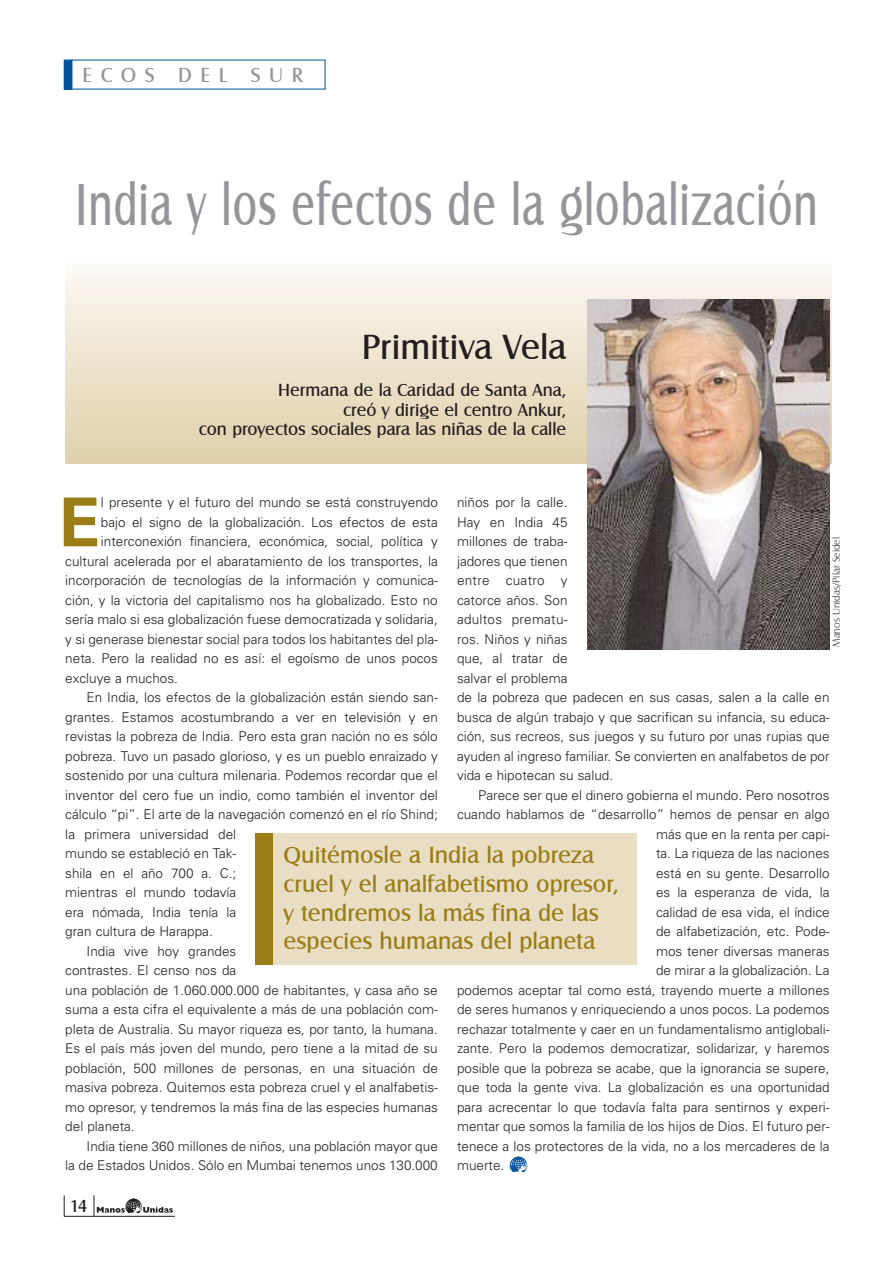
<style>
.page{position:relative;width:893px;height:1263px;background:#fff}
.page>*{position:absolute;margin:0;border:0;box-sizing:border-box;transform-origin:0 0}
.t1{font:700 67.5px "Univers";color:#9a7d16}
.t2{font:60.9px "Castle T";letter-spacing:.025em;color:#939598;scale:.71 1}
.t3{font:36px "Castle T";color:#231f20}
.t4{font:24px/28.8px "Castle T";color:#9a7d16}
.t5{font:21px "Castle T";letter-spacing:.405em;color:#939598}
.t6{font:18px/19.5px "Castle T";color:#231f20;text-align:right}
.t7{font:300 13.5px/19.5px "Univers";color:#231f20}
.t8{font:10.5px "Castle T Ligh";color:#231f20}
</style>
<div class="page">
<div style="left:65px;top:260px;width:766px;height:203px;background:linear-gradient(to bottom,#fcf9f5,#e0d0aa)"></div>
<img style="left:587px;top:299px;width:242px;height:350px">
<div style="left:64px;top:60px;width:8px;height:29px;background:#00529b"></div>
<div style="left:256px;top:833px;width:380px;height:132px;background:#e9dec3"></div>
<div style="left:255px;top:833px;width:17px;height:132px;background:#9a7d16"></div>
<svg style="left:64px;top:1195px;width:1px;height:21px"></svg>
<hr style="left:64px;top:1216px;width:111px;height:1px;background:#231f20">
<svg style="left:94px;top:1195px;width:79px;height:21px"></svg>
<svg style="left:509px;top:1157px;width:18px;height:15px"></svg>
<h3 class="t5" style="left:82px;top:61px;width:222px">ECOS DEL SUR</h3>
<h2 class="t2" style="left:75px;top:164px;width:1047px">India y los efectos de la globalización</h2>
<h3 class="t3" style="left:361px;top:323px;width:206px">Primitiva Vela</h3>
<h3 class="t6" style="left:199px;top:379px;width:369px">Hermana de la Caridad de Santa Ana,<br>creó y dirige el centro Ankur,<br>con proyectos sociales para las niñas de la calle</h3>
<h1 class="t1" style="left:60px;top:498px;width:43px">E</h1>
<p class="t7" style="left:101px;top:494px;width:338px">l presente y el futuro del mundo se está construyendo</p>
<p class="t7" style="left:457px;top:494px;width:374px">niños por la calle.<br>Hay en India 45<br>millones de traba-<br>jadores que tienen<br>entre cuatro y<br>catorce años. Son<br>adultos prematu-<br>ros. Niños y niñas<br>que, al tratar de<br>salvar el problema<br>de la pobreza que padecen en sus casas, salen a la calle en busca de algún trabajo y que sacrifican su infancia, su educa&shy;ción, sus recreos, sus juegos y su futuro por unas rupias que ayuden al ingreso familiar. Se convierten en analfabetos de por vida e hipotecan su salud.</p>
<p class="t7" style="left:478px;top:786px;width:353px">Parece ser que el dinero gobierna el mundo. Pero nosotros</p>
<p class="t7" style="left:457px;top:806px;width:374px">cuando hablamos de “desarrollo” hemos de pensar en algo</p>
<p class="t7" style="left:656px;top:825px;width:175px">más que en la renta per capi-</p>
<p class="t7" style="left:656px;top:845px;width:175px">ta. La riqueza de las naciones</p>
<p class="t7" style="left:656px;top:864px;width:175px">está en su gente. Desarrollo</p>
<p class="t7" style="left:656px;top:884px;width:175px">es la esperanza de vida, la</p>
<p class="t7" style="left:656px;top:903px;width:175px">calidad de esa vida, el índice</p>
<p class="t7" style="left:656px;top:923px;width:175px">de alfabetización, etc. Pode-</p>
<p class="t7" style="left:656px;top:942px;width:175px">mos tener diversas maneras</p>
<p class="t7" style="left:656px;top:962px;width:175px">de mirar a la globalización. La</p>
<p class="t7" style="left:457px;top:981px;width:374px">podemos aceptar tal como está, trayendo muerte a millones</p>
<p class="t7" style="left:457px;top:1001px;width:374px">de seres humanos y enriqueciendo a unos pocos. La podemos</p>
<p class="t7" style="left:457px;top:1020px;width:374px">rechazar totalmente y caer en un fundamentalismo antiglobali-</p>
<p class="t7" style="left:457px;top:1040px;width:374px">zante. Pero la podemos democratizar, solidarizar, y haremos</p>
<p class="t7" style="left:457px;top:1059px;width:374px">posible que la pobreza se acabe, que la ignorancia se supere,</p>
<p class="t7" style="left:457px;top:1079px;width:374px">que toda la gente viva. La globalización es una oportunidad</p>
<p class="t7" style="left:457px;top:1098px;width:374px">para acrecentar lo que todavía falta para sentirnos y experi-</p>
<p class="t7" style="left:457px;top:1118px;width:374px">mentar que somos la familia de los hijos de Dios. El futuro per-</p>
<p class="t7" style="left:457px;top:1137px;width:374px">tenece a los protectores de la vida, no a los mercaderes de la</p>
<p class="t7" style="left:457px;top:1157px;width:49px">muerte.</p>
<p class="t7" style="left:101px;top:514px;width:338px">bajo el signo de la globalización. Los efectos de esta</p>
<p class="t7" style="left:101px;top:533px;width:338px">interconexión financiera, económica, social, política y</p>
<p class="t7" style="left:65px;top:553px;width:374px">cultural acelerada por el abaratamiento de los transportes, la</p>
<p class="t7" style="left:65px;top:572px;width:374px">incorporación de tecnologías de la información y comunica-</p>
<p class="t7" style="left:65px;top:592px;width:374px">ción, y la victoria del capitalismo nos ha globalizado. Esto no</p>
<p class="t7" style="left:65px;top:611px;width:374px">sería malo si esa globalización fuese democratizada y solidaria,</p>
<p class="t7" style="left:65px;top:631px;width:374px">y si generase bienestar social para todos los habitantes del pla-</p>
<p class="t7" style="left:65px;top:650px;width:374px">neta. Pero la realidad no es así: el egoísmo de unos pocos</p>
<p class="t7" style="left:65px;top:670px;width:114px">excluye a muchos.</p>
<p class="t7" style="left:87px;top:689px;width:353px">En India, los efectos de la globalización están siendo san-</p>
<p class="t7" style="left:65px;top:709px;width:374px">grantes. Estamos acostumbrando a ver en televisión y en</p>
<p class="t7" style="left:65px;top:728px;width:374px">revistas la pobreza de India. Pero esta gran nación no es sólo</p>
<p class="t7" style="left:65px;top:748px;width:374px">pobreza. Tuvo un pasado glorioso, y es un pueblo enraizado y</p>
<p class="t7" style="left:65px;top:767px;width:374px">sostenido por una cultura milenaria. Podemos recordar que el</p>
<p class="t7" style="left:65px;top:787px;width:374px">inventor del cero fue un indio, como también el inventor del</p>
<p class="t7" style="left:65px;top:806px;width:374px">cálculo “pi”. El arte de la navegación comenzó en el río Shind;</p>
<p class="t7" style="left:65px;top:826px;width:172px">la primera universidad del</p>
<p class="t7" style="left:65px;top:845px;width:172px">mundo se estableció en Tak-</p>
<p class="t7" style="left:65px;top:864px;width:172px">shila en el año 700 a. C.;</p>
<p class="t7" style="left:65px;top:884px;width:172px">mientras el mundo todavía</p>
<p class="t7" style="left:65px;top:903px;width:172px">era nómada, India tenía la</p>
<p class="t7" style="left:65px;top:923px;width:149px">gran cultura de Harappa.</p>
<p class="t7" style="left:87px;top:942px;width:151px">India vive hoy grandes</p>
<p class="t7" style="left:65px;top:962px;width:172px">contrastes. El censo nos da</p>
<p class="t7" style="left:65px;top:981px;width:374px">una población de 1.060.000.000 de habitantes, y casa año se</p>
<p class="t7" style="left:65px;top:1001px;width:374px">suma a esta cifra el equivalente a más de una población com-</p>
<p class="t7" style="left:65px;top:1020px;width:374px">pleta de Australia. Su mayor riqueza es, por tanto, la humana.</p>
<p class="t7" style="left:65px;top:1040px;width:374px">Es el país más joven del mundo, pero tiene a la mitad de su</p>
<p class="t7" style="left:65px;top:1059px;width:374px">población, 500 millones de personas, en una situación de</p>
<p class="t7" style="left:65px;top:1079px;width:374px">masiva pobreza. Quitemos esta pobreza cruel y el analfabetis-</p>
<p class="t7" style="left:65px;top:1098px;width:374px">mo opresor, y tendremos la más fina de las especies humanas</p>
<p class="t7" style="left:65px;top:1118px;width:71px">del planeta.</p>
<p class="t7" style="left:87px;top:1137px;width:353px">India tiene 360 millones de niños, una población mayor que</p>
<p class="t7" style="left:65px;top:1157px;width:374px">la de Estados Unidos. Sólo en Mumbai tenemos unos 130.000</p>
<p class="t8" style="left:829px;top:647px;width:111px;rotate:-90deg">Manos Unidas/Pilar Seidel</p>
<h3 class="t4" style="left:283px;top:839px;width:337px">Quitémosle a India la pobreza cruel y el analfabetismo opresor, y tendremos la más fina de las especies humanas del planeta</h3>
<h3 class="t6" style="left:70px;top:1196px;width:19px">14</h3>
</div>
